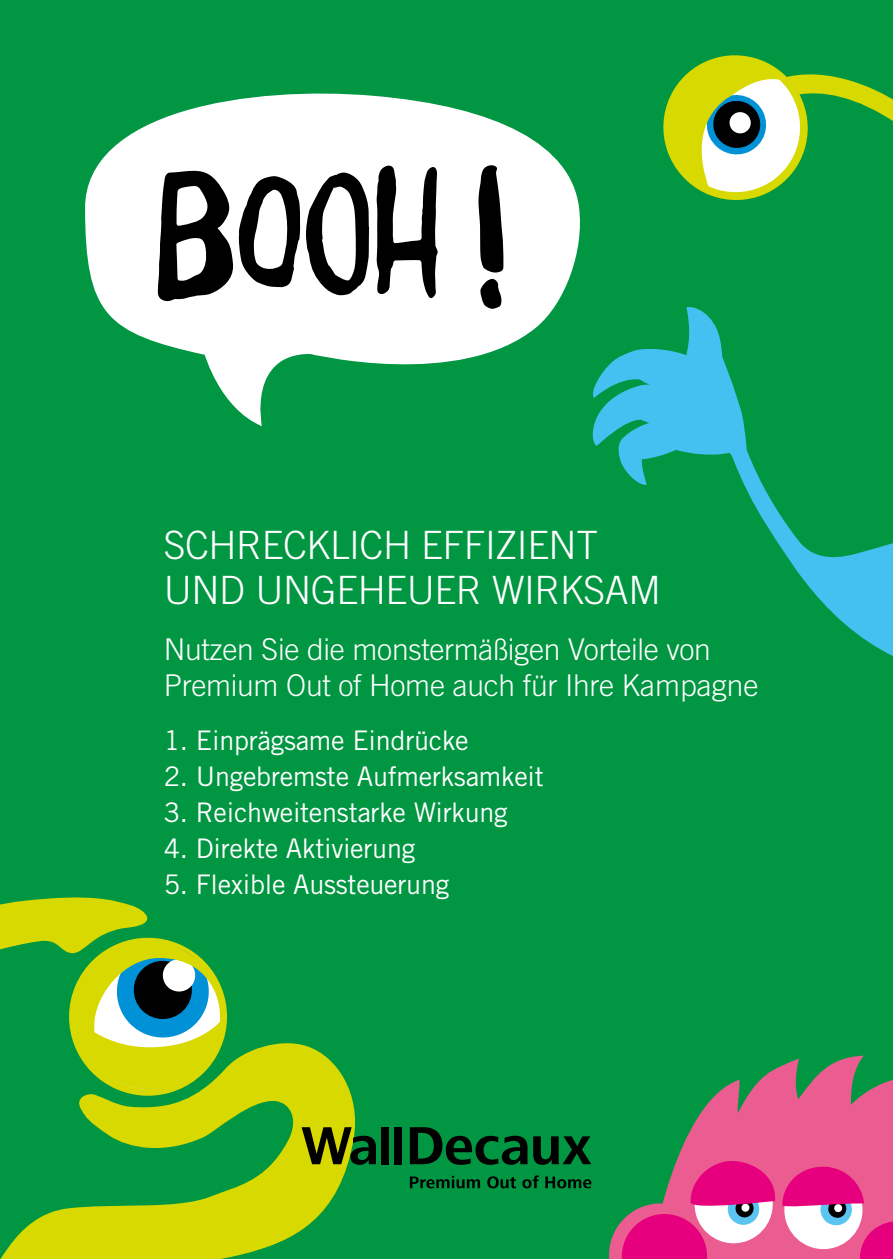
<style>
.page{position:relative;width:893px;height:1259px;background:#009642}
.page>*{position:absolute;margin:0;border:0;box-sizing:border-box;transform-origin:0 0}
.t1{font:300 39px/45px "Trade Gothic LT Std";letter-spacing:-.01em;color:#fff}
.t2{font:300 30px/36px "Trade Gothic LT Std";letter-spacing:-.01em;color:#fff}
.t3{font:27px "Trade Gothic LT Std";letter-spacing:-.01em;color:#fff}
</style>
<div class="page">
<svg style="left:85px;top:93px;width:495px;height:333px;fill:#fff"></svg>
<svg style="left:158px;top:165px;width:345px;height:144px;background:#989898"></svg>
<svg style="left:592px;top:307px;width:301px;height:349px"></svg>
<svg style="left:677px;top:1055px;width:216px;height:104px;fill:#eb5c90"></svg>
<svg style="left:608px;top:1159px;width:285px;height:100px;background:#ca5e91"></svg>
<svg style="left:663px;top:55px;width:230px;height:145px"></svg>
<svg style="left:162px;top:1043px;width:199px;height:216px;fill:#d7d900"></svg>
<svg style="left:162px;top:939px;width:76px;height:167px"></svg>
<svg style="left:0;top:897px;width:162px;height:362px"></svg>
<div style="left:381px;top:1127px;width:8px;height:37px;background:#000"></div>
<div style="left:395px;top:1127px;width:7px;height:37px;background:#000"></div>
<svg style="left:533px;top:1136px;width:58px;height:28px"></svg>
<svg style="left:410px;top:1127px;width:117px;height:37px"></svg>
<svg style="left:302px;top:1127px;width:74px;height:37px;background:#47600a"></svg>
<svg style="left:410px;top:1175px;width:181px;height:13px"></svg>
<h1 class="t1" style="left:164px;top:522px;width:499px">SCHRECKLICH EFFIZIENT<br>UND UNGEHEUER WIRKSAM</h1>
<p class="t2" style="left:164px;top:630px;width:596px">Nutzen Sie die monstermäßigen Vorteile von<br>Premium Out of Home auch für Ihre Kampagne</p>
<p class="t3" style="left:164px;top:724px;width:307px">1. Einprägsame Eindrücke</p>
<p class="t3" style="left:164px;top:760px;width:382px">2. Ungebremste Aufmerksamkeit</p>
<p class="t3" style="left:164px;top:796px;width:345px">3. Reichweitenstarke Wirkung</p>
<p class="t3" style="left:164px;top:832px;width:253px">4. Direkte Aktivierung</p>
<p class="t3" style="left:164px;top:868px;width:287px">5. Flexible Aussteuerung</p>
</div>
